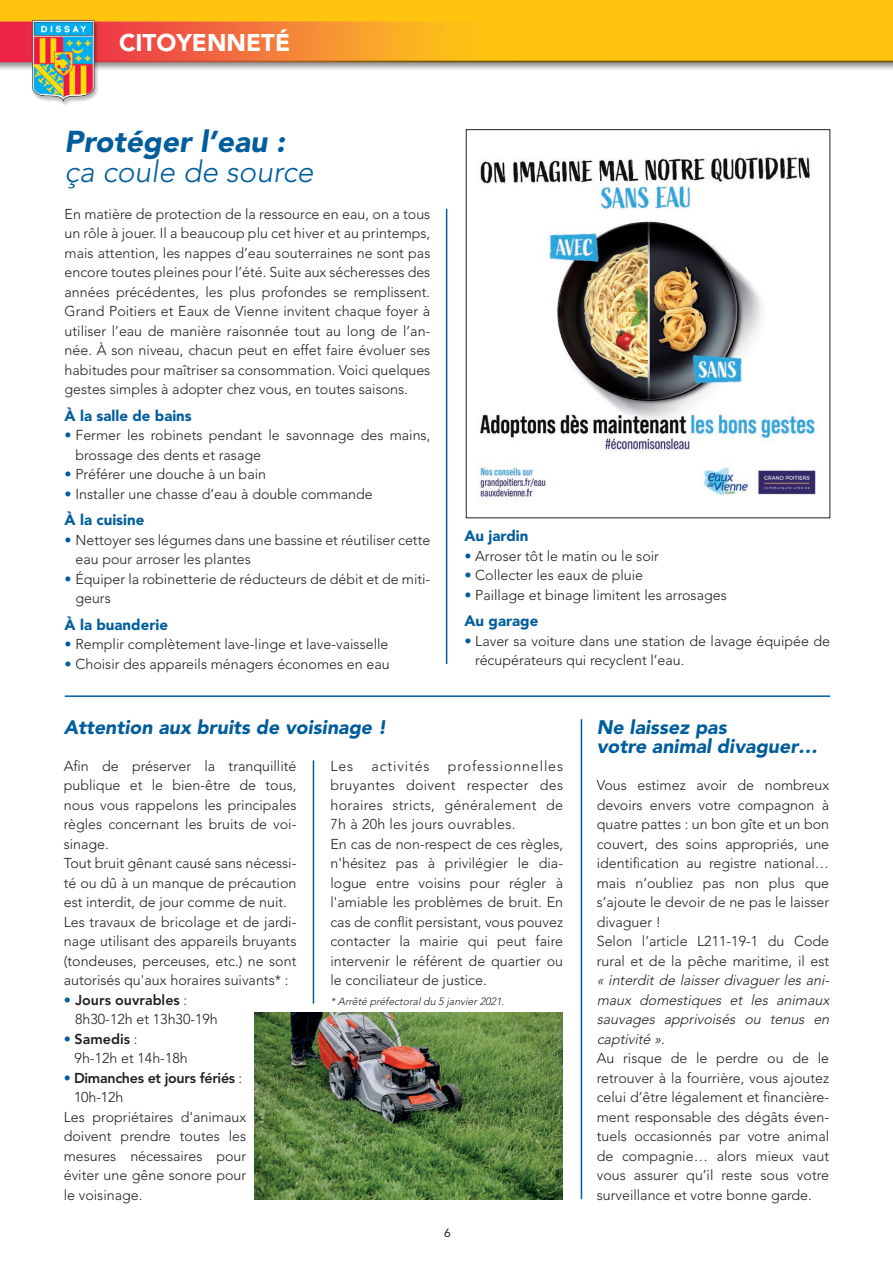
<style>
.page{position:relative;width:893px;height:1263px;background:#fff}
.page>*{position:absolute;margin:0;border:0;box-sizing:border-box;transform-origin:0 0}
.titre{font:italic 300 30px "Avenir LT Std";color:#005d9c}
.titre-2{font:italic 900 30px "Avenir LT Std";color:#005d9c}
.t1{font:900 24px "Avenir LT Std";color:#fff}
.titre-3{font:italic 900 19.5px/19.5px "Avenir LT Std";color:#005d9c}
.txt_courant{font:900 15px "Avenir LT Std";color:#005d9c}
.txt_courant-2{font:300 14.25px/19.5px "Avenir LT Std";color:#231f20;text-align:justify}
.txt_courant-3{font:italic 300 14.25px/19.5px "Avenir LT Std";color:#231f20}
.txt_courant-4{font:800 14.25px/19.5px "Avenir LT Std";letter-spacing:-.02em;color:#231f20}
.txt_courant-5{font:300 14.25px "Avenir LT Std";letter-spacing:.06em;color:#231f20}
.t2{font:12px "Avenir LT Std";color:#231f20}
.txt_courant-6{font:italic 300 10.5px "Avenir LT Std";color:#231f20}
.s1{color:#005d9c}
.s2{font-weight:800}
.s3{font-weight:300;color:#005d9c}
.s4{font-weight:300}
.s5{font-style:normal}
</style>
<div class="page">
<hr style="left:581px;top:719px;width:1px;height:480px;background:#005d9c">
<hr style="left:65px;top:695px;width:765px;height:2px;background:#005d9c">
<hr style="left:313px;top:760px;width:1px;height:243px;background:#005d9c">
<img style="left:479px;top:157px;width:337px;height:342px">
<div style="left:466px;top:129px;width:364px;height:389px;border:1px solid #231f20"></div>
<hr style="left:446px;top:209px;width:1px;height:455px;background:#005d9c">
<img style="left:255px;top:1013px;width:308px;height:186px">
<img style="left:0;top:0;width:893px;height:106px">
<p class="t1" style="left:119px;top:28px;width:173px">CITOYENNETÉ</p>
<p class="titre-2" style="left:65px;top:123px;width:222px">Protéger l’eau :</p>
<p class="titre" style="left:65px;top:154px;width:251px">ça coule de source</p>
<p class="txt_courant-2" style="left:65px;top:204px;width:367px">En matière de protection de la ressource en eau, on a tous un rôle à jouer. Il a beaucoup plu cet hiver et au printemps, mais attention, les nappes d’eau souterraines ne sont pas encore toutes pleines pour l’été. Suite aux sécheresses des années précédentes, les plus profondes se remplissent.<br>Grand Poitiers et Eaux de Vienne invitent chaque foyer à utiliser l’eau de manière raisonnée tout au long de l’an&shy;née. À son niveau, chacun peut en effet faire évoluer ses habitudes pour maîtriser sa consommation. Voici quelques gestes simples à adopter chez vous, en toutes saisons.</p>
<p class="txt_courant" style="left:65px;top:406px;width:129px">À la salle de bains</p>
<p class="txt_courant-2" style="left:75px;top:425px;width:356px;text-indent:-11px"><span class="s1">•</span> Fermer les robinets pendant le savonnage des mains, brossage des dents et rasage</p>
<p class="txt_courant-2" style="left:65px;top:464px;width:203px"><span class="s1">•</span> Préférer une douche à un bain</p>
<p class="txt_courant-2" style="left:65px;top:484px;width:310px"><span class="s1">•</span> Installer une chasse d’eau à double commande</p>
<p class="txt_courant" style="left:65px;top:511px;width:81px">À la cuisine</p>
<p class="txt_courant-2" style="left:75px;top:530px;width:356px;text-indent:-11px"><span class="s1">•</span> Nettoyer ses légumes dans une bassine et réutiliser cette eau pour arroser les plantes</p>
<p class="txt_courant-2" style="left:75px;top:569px;width:356px;text-indent:-11px"><span class="s1">•</span> Équiper la robinetterie de réducteurs de débit et de miti&shy;geurs</p>
<p class="txt_courant" style="left:65px;top:615px;width:105px">À la buanderie</p>
<p class="txt_courant-2" style="left:65px;top:634px;width:325px"><span class="s1">•</span> Remplir complètement lave-linge et lave-vaisselle</p>
<p class="txt_courant-2" style="left:65px;top:654px;width:327px"><span class="s1">•</span> Choisir des appareils ménagers économes en eau</p>
<p class="txt_courant" style="left:464px;top:527px;width:65px">Au jardin</p>
<p class="txt_courant-2" style="left:464px;top:546px;width:196px"><span class="s1">•</span> Arroser tôt le matin ou le soir</p>
<p class="txt_courant-2" style="left:464px;top:565px;width:180px"><span class="s1">•</span> Collecter les eaux de pluie</p>
<p class="txt_courant-2" style="left:464px;top:585px;width:264px"><span class="s1">•</span> Paillage et binage limitent les arrosages</p>
<p class="txt_courant" style="left:464px;top:612px;width:75px">Au garage</p>
<p class="txt_courant-2" style="left:475px;top:631px;width:356px;text-indent:-11px"><span class="s1">•</span> Laver sa voiture dans une station de lavage équipée de récupérateurs qui recyclent l’eau.</p>
<p class="titre-3" style="left:64px;top:718px;width:324px">Attention aux bruits de voisinage !</p>
<p class="txt_courant-2" style="left:64px;top:756px;width:234px">Afin de préserver la tranquillité publique et le bien-être de tous, nous vous rappelons les principales règles concernant les bruits de voi&shy;sinage.</p>
<p class="txt_courant-2" style="left:64px;top:853px;width:234px">Tout bruit gênant causé sans nécessi&shy;té ou dû à un manque de précaution est interdit, de jour comme de nuit.</p>
<p class="txt_courant-2" style="left:64px;top:912px;width:234px">Les travaux de bricolage et de jardi&shy;nage utilisant des appareils bruyants (tondeuses, perceuses, etc.) ne sont autorisés qu'aux horaires suivants* :</p>
<p class="txt_courant-2" style="left:75px;top:990px;width:144px;text-indent:-11px"><span class="s1">•</span> <span class="s2">Jours ouvrables</span> :<br>8h30-12h et 13h30-19h</p>
<p class="txt_courant-2" style="left:75px;top:1029px;width:115px;text-indent:-11px"><span class="s1">•</span> <span class="s2">Samedis</span> :<br>9h-12h et 14h-18h</p>
<p class="txt_courant-4" style="left:74px;top:1068px;width:170px;text-indent:-10px"><span class="s3">•</span> Dimanches et jours fériés <span class="s4">:<br>10h-12h</span></p>
<p class="txt_courant-2" style="left:64px;top:1107px;width:184px">Les propriétaires d'animaux doivent prendre toutes les mesures nécessaires pour éviter une gêne sonore pour le voisinage.</p>
<p class="txt_courant-2" style="left:330px;top:756px;width:234px;text-indent:117px">professionnelles bruyantes doivent respecter des horaires stricts, généralement de 7h à 20h les jours ouvrables.</p>
<p class="txt_courant-2" style="left:330px;top:834px;width:234px">En cas de non-respect de ces règles, n'hésitez pas à privilégier le dia&shy;logue entre voisins pour régler à l'amiable les problèmes de bruit. En cas de conflit persistant, vous pouvez contacter la mairie qui peut faire intervenir le référent de quartier ou le conciliateur de justice.</p>
<p class="txt_courant-6" style="left:330px;top:995px;width:178px">* Arrêté préfectoraldu 5 janvier2021.</p>
<p class="txt_courant-2" style="left:330px;top:756px;width:24px">Les</p>
<p class="txt_courant-5" style="left:372px;top:757px;width:60px">activités</p>
<p class="t2" style="left:444px;top:1226px;width:8px">6</p>
<p class="titre-3" style="left:597px;top:718px;width:223px">Ne laissez pas<br>votre animal divaguer…</p>
<p class="txt_courant-2" style="left:597px;top:775px;width:234px">Vous estimez avoir de nombreux devoirs envers votre compagnon à quatre pattes : un bon gîte et un bon couvert, des soins appropriés, une identification au registre national… mais n’oubliez pas non plus que s’ajoute le devoir de ne pas le laisser divaguer !</p>
<p class="txt_courant-3" style="left:597px;top:931px;width:237px"><span class="s5">Selon l’article L211-19-1 du Code rural et de la pêche maritime, il est </span>« interdit de laisser divaguer les ani&shy;maux domestiques et les animaux sauvages apprivoisés ou tenus en captivité ».</p>
<p class="txt_courant-2" style="left:597px;top:1048px;width:234px">Au risque de le perdre ou de le retrouver à la fourrière, vous ajoutez celui d’être légalement et financière&shy;ment responsable des dégâts éven&shy;tuels occasionnés par votre animal de compagnie… alors mieux vaut vous assurer qu’il reste sous votre surveillance et votre bonne garde.</p>
</div>
